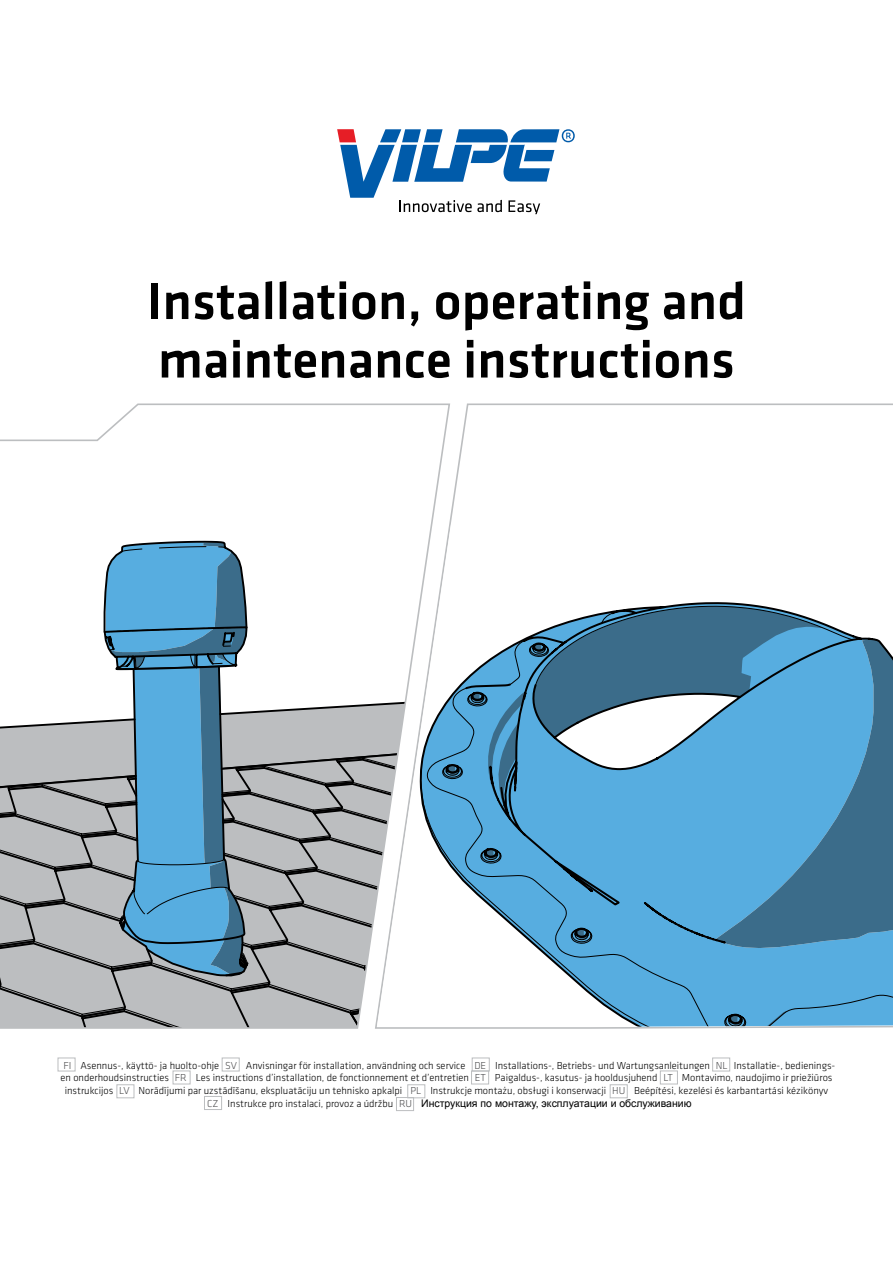
<style>
.page{position:relative;width:893px;height:1263px;background:#fff}
.page>*{position:absolute;margin:0;border:0;box-sizing:border-box;transform-origin:0 0}
.t1{font:500 54px/58.5px "Klavika";color:#000}
.t2{font:300 10.5px/12.6px "Klavika";color:#000;text-align:center}
.t3{font:10.5px "Arial";color:#000}
.s1{color:#4d4d4f}
.s2{font-family:"Klavika";font-weight:300;color:#4d4d4f}
.s3{font-family:"Klavika";font-weight:300}
</style>
<div class="page">
<svg style="left:0;top:540px;width:462px;height:488px"></svg>
<svg style="left:419px;top:403px;width:474px;height:624px"></svg>
<svg style="left:337px;top:129px;width:238px;height:85px"></svg>
<div style="left:58px;top:1057px;width:17px;height:14px;border:1px solid #bcbec0"></div>
<div style="left:117px;top:1084px;width:17px;height:14px;border:1px solid #bcbec0"></div>
<div style="left:407px;top:1084px;width:18px;height:14px;border:1px solid #bcbec0"></div>
<div style="left:610px;top:1084px;width:18px;height:14px;border:1px solid #bcbec0"></div>
<div style="left:204px;top:1096px;width:18px;height:14px;border:1px solid #bcbec0"></div>
<div style="left:396px;top:1097px;width:18px;height:14px;border:1px solid #bcbec0"></div>
<div style="left:173px;top:1070px;width:17px;height:14px;border:1px solid #bcbec0"></div>
<div style="left:471px;top:1070px;width:18px;height:14px;border:1px solid #bcbec0"></div>
<div style="left:660px;top:1070px;width:18px;height:14px;border:1px solid #bcbec0"></div>
<div style="left:222px;top:1057px;width:18px;height:14px;border:1px solid #bcbec0"></div>
<div style="left:472px;top:1057px;width:18px;height:14px;border:1px solid #bcbec0"></div>
<div style="left:712px;top:1057px;width:18px;height:14px;border:1px solid #bcbec0"></div>
<h1 class="t1" style="left:147px;top:273px;width:600px">Installation, operating and maintenance instructions</h1>
<p class="t2" style="left:61px;top:1059px;width:776px"><span class="s1">FI</span> Asennus-, käyttö- ja huolto-ohje <span class="s1">SV</span> Anvisningar för installation, användning och service <span class="s1">DE</span> Installations-, Betriebs- und Wartungsanleitungen <span class="s1">NL</span> Installatie-, bedienings&shy;en onderhoudsinstructies <span class="s1">FR</span> Les instructions d’installation, de fonctionnement et d’entretien <span class="s1">ET</span> Paigaldus-, kasutus- ja hooldusjuhend <span class="s1">LT</span> Montavimo, naudojimo ir priežiūros instrukcijos <span class="s1">LV</span> Norādījumi par uzstādīšanu, ekspluatāciju un tehnisko apkalpi <span class="s1">PL</span> Instrukcje montażu, obsługi i konserwacji <span class="s1">HU</span> Beépítési, kezelési és karbantartási kézikönyv</p>
<p class="t3" style="left:207px;top:1096px;width:486px"><span class="s2">CZ</span> <span class="s3">Instrukce pro instalaci, provoz a údržbu</span> <span class="s2">RU</span> Инструкция по монтажу, эксплуатации и обслуживанию</p>
</div>
